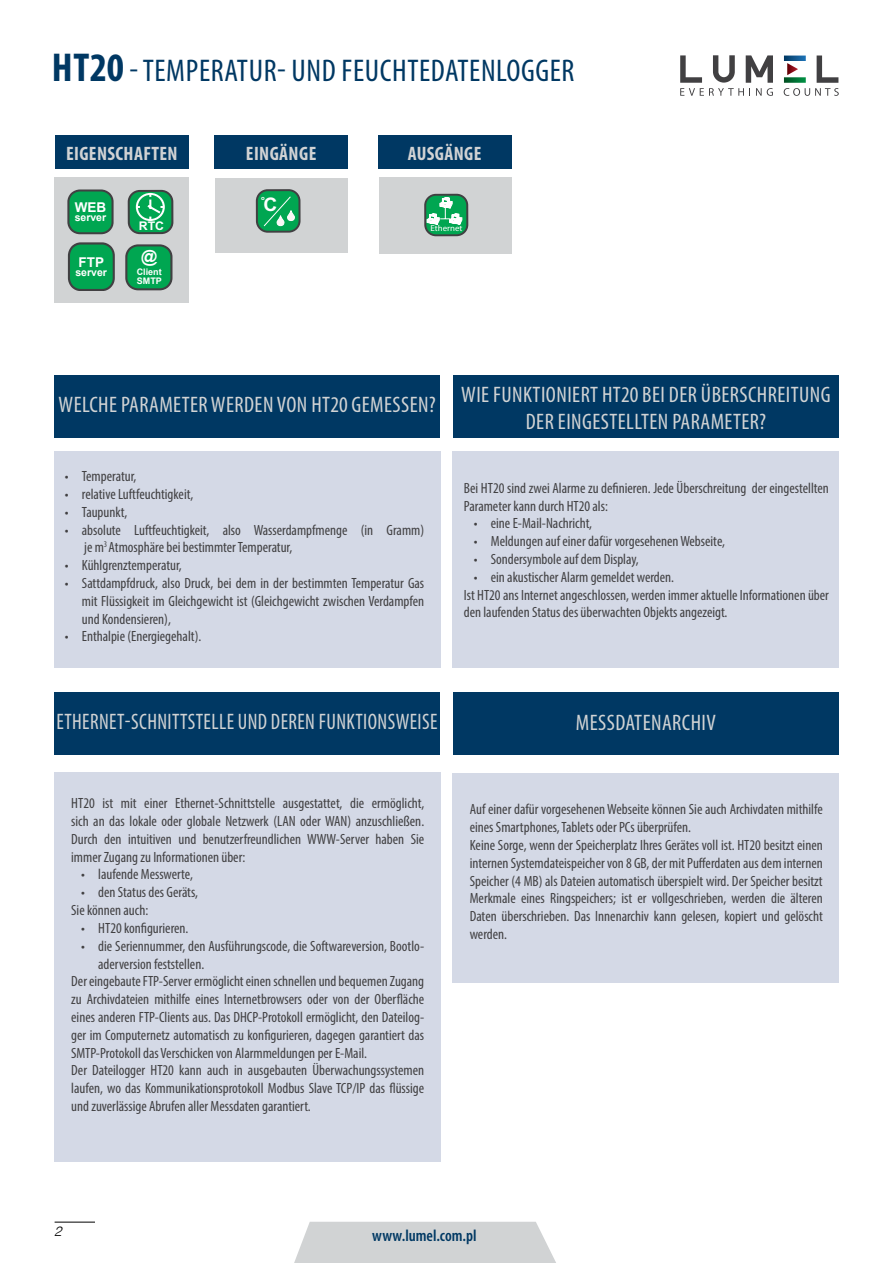
<style>
.page{position:relative;width:893px;height:1263px;background:#fff}
.page>*{position:absolute;margin:0;border:0;box-sizing:border-box;transform-origin:0 0}
.t1{font:condensed 31.5px "Myriad Pro";letter-spacing:.02em;color:#003863}
.t2{font:condensed 22.5px/27px "Myriad Pro";letter-spacing:.02em;color:#d1d3d4;text-align:center}
.t3{font:condensed 22.5px "Myriad Pro";letter-spacing:.02em;color:#d1d3d4;scale:.93 1}
.t4{font:700 condensed 19.5px "Myriad Pro";letter-spacing:.02em;color:#d1d3d4}
.t5{font:700 18.75px "Arial";color:#fff}
.t6{font:600 condensed 16.5px "Myriad Pro";color:#003863}
.t7{font:700 16.5px "Arial";color:#fff}
.t8{font:condensed 14.85px/17.9px "Myriad Pro";color:#414042}
.t9{font:700 13.5px "Arial";color:#fff}
.t10{font:italic 300 13.5px "PL Switzerland";color:#000}
.t11{font:700 12px "Arial";color:#fff}
.t12{font:700 10.5px "Arial";color:#fff}
.t13{font:700 9px/9px "Arial";color:#fff}
.t14{font:8.55px "Myriad Pro";color:#fff;scale:1.04 1}
.t15{font:700 5.85px "Arial";color:#fff}
.s1{font-weight:700;font-size:40.5px}
</style>
<div class="page">
<svg style="left:294px;top:1222px;width:262px;height:41px;background:#d4d5d6"></svg>
<hr style="left:55px;top:1222px;width:40px;height:1px;background:#000">
<div style="left:54px;top:772px;width:386px;height:390px;background:#d4d9e6"></div>
<div style="left:453px;top:451px;width:386px;height:217px;background:#d4d9e6"></div>
<svg style="left:680px;top:55px;width:93px;height:41px"></svg>
<svg style="left:784px;top:56px;width:55px;height:40px"></svg>
<div style="left:55px;top:376px;width:385px;height:62px;background:#003863"></div>
<div style="left:55px;top:136px;width:134px;height:33px;background:#003863"></div>
<div style="left:55px;top:178px;width:134px;height:125px;background:#d1d3d4"></div>
<div style="left:216px;top:178px;width:132px;height:74px;background:#d1d3d4"></div>
<div style="left:257px;top:190px;width:43px;height:42px;background:#00a651;border-radius:11px"></div>
<div style="left:256px;top:189px;width:45px;height:44px;border:2px solid #414042;border-radius:11px"></div>
<svg style="left:263px;top:196px;width:28px;height:31px"></svg>
<div style="left:288px;top:211px;width:6px;height:10px;background:#faf7f5;border-radius:3px"></div>
<div style="left:287px;top:210px;width:8px;height:11px;border:1px solid #fff;border-radius:3px"></div>
<div style="left:277px;top:216px;width:7px;height:10px;background:#faf7f5;border-radius:3px"></div>
<div style="left:277px;top:216px;width:7px;height:10px;border:1px solid #fff;border-radius:3px"></div>
<div style="left:379px;top:178px;width:133px;height:76px;background:#d1d3d4"></div>
<div style="left:425px;top:195px;width:42px;height:40px;background:#00a651;border-radius:11px"></div>
<div style="left:424px;top:194px;width:44px;height:42px;border:2px solid #414042;border-radius:11px"></div>
<svg style="left:427px;top:198px;width:35px;height:26px"></svg>
<div style="left:214px;top:136px;width:134px;height:33px;background:#003863"></div>
<div style="left:378px;top:136px;width:134px;height:33px;background:#003863"></div>
<div style="left:54px;top:451px;width:386px;height:217px;background:#d4d9e6"></div>
<svg style="left:68px;top:242px;width:47px;height:49px;background:#189958"></svg>
<div style="left:129px;top:191px;width:43px;height:42px;background:#00a651;border-radius:11px"></div>
<div style="left:128px;top:190px;width:45px;height:44px;border:2px solid #414042;border-radius:11px"></div>
<svg style="left:135px;top:192px;width:31px;height:29px"></svg>
<svg style="left:125px;top:244px;width:47px;height:46px;background:#179a58"></svg>
<svg style="left:67px;top:189px;width:47px;height:45px;background:#1b9a5a"></svg>
<div style="left:454px;top:376px;width:385px;height:62px;background:#003863"></div>
<div style="left:55px;top:692px;width:385px;height:63px;background:#003863"></div>
<div style="left:454px;top:692px;width:385px;height:63px;background:#003863"></div>
<div style="left:453px;top:773px;width:386px;height:209px;background:#d4d9e6"></div>
<h1 class="t1" style="left:52px;top:52px;width:524px"><span class="s1">ht20</span> - TEMPERATUR- UND FEUCHTEDATENLOGGER</h1>
<h3 class="t4" style="left:66px;top:141px;width:113px">EIGENSCHAFTEN</h3>
<h3 class="t4" style="left:246px;top:141px;width:72px">EINGÄNGE</h3>
<h3 class="t4" style="left:408px;top:141px;width:75px">AUSGÄNGE</h3>
<p class="t9" style="left:75px;top:198px;width:33px">WEB</p>
<p class="t12" style="left:75px;top:210px;width:33px">server</p>
<p class="t9" style="left:79px;top:254px;width:27px">FTP</p>
<p class="t12" style="left:75px;top:266px;width:33px">server</p>
<p class="t13" style="left:137px;top:267px;width:27px">Client<br>SMTP</p>
<p class="t11" style="left:139px;top:219px;width:27px">RTC</p>
<p class="t7" style="left:141px;top:245px;width:18px">@</p>
<p class="t15" style="left:261px;top:194px;width:5px">o</p>
<p class="t5" style="left:264px;top:193px;width:15px">C</p>
<p class="t14" style="left:431px;top:223px;width:32px">Ethernet</p>
<h2 class="t2" style="left:59px;top:390px;width:379px">WELCHE PARAMETER werden von HT20 gemessen?</h2>
<p class="t8" style="left:65px;top:467px;width:73px">• Temperatur,</p>
<p class="t8" style="left:65px;top:485px;width:130px">• relative Luftfeuchtigkeit,</p>
<p class="t8" style="left:65px;top:503px;width:64px">• Taupunkt,</p>
<p class="t8" style="left:84px;top:520px;width:341px;text-indent:-19px">• absolute Luftfeuchtigkeit, also Wasserdampfmenge (in Gramm) je m<sup>3</sup> Atmosphäre bei bestimmter Temperatur,</p>
<p class="t8" style="left:65px;top:556px;width:118px">• Kühlgrenztemperatur,</p>
<p class="t8" style="left:82px;top:574px;width:344px;text-align:justify;text-indent:-17px">• Sattdampfdruck, also Druck, bei dem in der bestimmten Temperatur Gas mit Flüssigkeit im Gleichgewicht ist (Gleichgewicht zwischen Verdampfen und Kondensieren),</p>
<p class="t8" style="left:65px;top:627px;width:138px">• Enthalpie (Energiegehalt).</p>
<h2 class="t2" style="left:461px;top:381px;width:359px">WIE FUNKTION IERT HT20 BEI DER ÜBERSCHREITUNG<br>DER EINGESTELLTEN PARAMETER?</h2>
<p class="t8" style="left:464px;top:479px;width:367px">Bei HT20 sind zwei Alarme zu definieren. Jede Überschreitung der eingestellten<br>Parameter kann durch HT20 als:</p>
<p class="t8" style="left:474px;top:514px;width:120px">• eine E-Mail-Nachricht,</p>
<p class="t8" style="left:474px;top:532px;width:253px">• Meldungen auf einer dafür vorgesehenen Webseite,</p>
<p class="t8" style="left:474px;top:550px;width:166px">• Sondersymbole auf dem Display,</p>
<p class="t8" style="left:464px;top:568px;width:367px;text-indent:10px">• ein akustischer Alarm gemeldet werden.<br>Ist HT20 ans Internet angeschlossen, werden immer aktuelle Informationen über den laufenden Status des überwachten Objekts angezeigt.</p>
<h2 class="t3" style="left:57px;top:708px;width:411px">ETHERNET-SCHNITTSTELLE UND DEREN FUNKTIONSWEISE</h2>
<h2 class="t2" style="left:576px;top:709px;width:141px">MESSDATENARCHIV</h2>
<p class="t8" style="left:71px;top:794px;width:354px;text-align:justify">HT20 ist mit einer Ethernet-Schnittstelle ausgestattet, die ermöglicht, sich an das lokale oder globale Netzwerk (LAN oder WAN) anzuschließen.<br>Durch den intuitiven und benutzerfreundlichen WWW-Server haben Sie immer Zugang zu Informationen über:</p>
<p class="t8" style="left:81px;top:865px;width:113px">• laufende Messwerte,</p>
<p class="t8" style="left:71px;top:883px;width:128px;text-indent:10px">• den Status des Geräts,<br>Sie können auch:</p>
<p class="t8" style="left:81px;top:919px;width:109px">• HT20 konfigurieren.</p>
<p class="t8" style="left:81px;top:937px;width:344px">• die Seriennummer, den Ausführungscode, die Softwareversion, Bootlo-</p>
<p class="t8" style="left:98px;top:954px;width:107px">aderversion feststellen.</p>
<p class="t8" style="left:71px;top:972px;width:354px">Der eingebaute FTP-Server ermöglicht einen schnellen und bequemen Zugang</p>
<p class="t8" style="left:71px;top:990px;width:354px">zu Archivdateien mithilfe eines Internetbrowsers oder von der Oberfläche</p>
<p class="t8" style="left:71px;top:1008px;width:354px">eines anderen FTP-Clients aus. Das DHCP-Protokoll ermöglicht, den Dateilog-</p>
<p class="t8" style="left:71px;top:1026px;width:354px">ger im Computernetz automatisch zu konfigurieren, dagegen garantiert das</p>
<p class="t8" style="left:71px;top:1043px;width:297px">SMTP-Protokoll das Verschicken von Alarmmeldungen per E-Mail.</p>
<p class="t8" style="left:71px;top:1061px;width:354px">Der Dateilogger HT20 kann auch in ausgebauten Überwachungssystemen</p>
<p class="t8" style="left:71px;top:1079px;width:354px">laufen, wo das Kommunikationsprotokoll Modbus Slave TCP/IP das flüssige</p>
<p class="t8" style="left:71px;top:1097px;width:241px">und zuverlässige Abrufen aller Messdaten garantiert.</p>
<p class="t8" style="left:470px;top:800px;width:355px">Auf einer dafür vorgesehenen Webseite können Sie auch Archivdaten mithilfe eines Smartphones, Tablets oder PCs überprüfen.<br>Keine Sorge, wenn der Speicherplatz Ihres Gerätes voll ist. HT20 besitzt einen internen Systemdateispeicher von 8 GB, der mit Pufferdaten aus dem internen Speicher (4 MB) als Dateien automatisch überspielt wird. Der Speicher besitzt Merkmale eines Ringspeichers; ist er vollgeschrieben, werden die älteren Daten überschrieben. Das Innenarchiv kann gelesen, kopiert und gelöscht werden.</p>
<p class="t10" style="left:54px;top:1223px;width:9px">2</p>
<p class="t6" style="left:372px;top:1225px;width:106px">www.lumel.com.pl</p>
</div>
